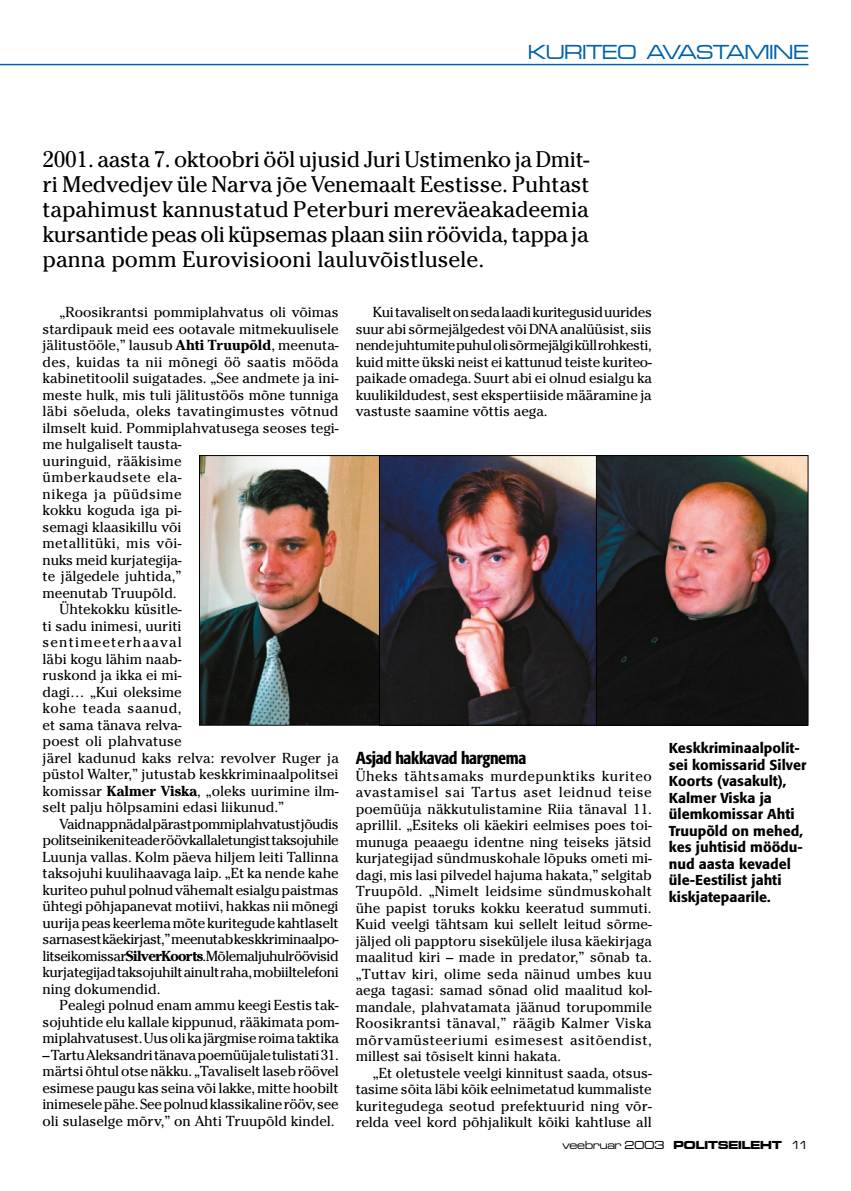
<style>
.page{position:relative;width:851px;height:1191px;background:#fff}
.page>*{position:absolute;margin:0;border:0;box-sizing:border-box;transform-origin:0 0}
.t1{font:22.5px/24.8px "Cheltenham";color:#000;text-align:justify}
.t2{font:21px "Microgramma D Medi Exte";color:#0062ae}
.t3{font:500 condensed 17.25px "Formata";letter-spacing:-.02em;color:#000}
.t4{font:14.4px/16.5px "Cheltenham";color:#000;text-align:justify}
.t5{font:14.4px "Cheltenham";letter-spacing:-.02em;color:#000}
.t6{font:14.4px "Cheltenham";letter-spacing:-.03em;color:#000}
.t7{font:14.4px "Cheltenham";letter-spacing:.035em;color:#000}
.t8{font:14.4px "Cheltenham";letter-spacing:-.025em;color:#000}
.t9{font:14.4px "Cheltenham";letter-spacing:-.04em;color:#000}
.t10{font:14.4px "Cheltenham";letter-spacing:-.035em;color:#000}
.t11{font:14.4px "Cheltenham";letter-spacing:.025em;color:#000}
.t12{font:14.4px "Cheltenham";letter-spacing:.08em;color:#000}
.t13{font:500 14.25px/16.5px "Formata";color:#000}
.t14{font:12px "Microgramma D Medi Exte";color:#000}
.s1{font-weight:700}
.s2{font-family:"Microgramma D Bold Exte"}
</style>
<div class="page">
<hr style="left:0;top:64px;width:808px;height:1px;background:#0062ae">
<img style="left:201px;top:457px;width:178px;height:266px">
<img style="left:380px;top:457px;width:427px;height:269px">
<div style="left:199px;top:455px;width:609px;height:270px;border:1px solid #000"></div>
<hr style="left:379px;top:455px;width:1px;height:270px;background:#000">
<hr style="left:596px;top:455px;width:1px;height:270px;background:#000">
<h2 class="t2" style="left:528px;top:39px;width:282px">KURITEO AVASTAMINE</h2>
<p class="t1" style="left:43px;top:147px;width:548px">2001. aasta 7. oktoobri ööl ujusid Juri Ustimenko ja Dmit&shy;ri Medvedjev üle Narva jõe Venemaalt Eestisse. Puhtast tapahimust kannustatud Peterburi mereväeakadeemia kursantide peas oli küpsemas plaan siin röövida, tappa ja panna pomm Eurovisiooni lauluvõistlusele.</p>
<p class="t4" style="left:60px;top:304px;width:280px">„Roosikrantsi pommiplahvatus oli võimas</p>
<p class="t4" style="left:43px;top:320px;width:297px">stardipauk meid ees ootavale mitmekuulisele</p>
<p class="t4" style="left:43px;top:337px;width:297px">jälitustööle,” lausub <span class="s1">Ahti Truupõld</span>, meenuta-</p>
<p class="t4" style="left:43px;top:353px;width:297px">des, kuidas ta nii mõnegi öö saatis mööda</p>
<p class="t4" style="left:43px;top:370px;width:297px">kabinetitoolil suigatades. „See andmete ja ini-</p>
<p class="t4" style="left:43px;top:386px;width:297px">meste hulk, mis tuli jälitustöös mõne tunniga</p>
<p class="t4" style="left:43px;top:403px;width:297px">läbi sõeluda, oleks tavatingimustes võtnud</p>
<p class="t4" style="left:43px;top:419px;width:297px">ilmselt kuid. Pommiplahvatusega seoses tegi-</p>
<p class="t4" style="left:43px;top:436px;width:140px">me hulgaliselt tausta-</p>
<p class="t4" style="left:43px;top:452px;width:140px">uuringuid, rääkisime</p>
<p class="t7" style="left:43px;top:469px;width:140px">ümberkaudsete ela-</p>
<p class="t7" style="left:43px;top:485px;width:140px">nikega ja püüdsime</p>
<p class="t4" style="left:43px;top:502px;width:140px">kokku koguda iga pi-</p>
<p class="t4" style="left:43px;top:518px;width:140px">semagi klaasikillu või</p>
<p class="t11" style="left:43px;top:535px;width:140px">metallitüki, mis või-</p>
<p class="t4" style="left:43px;top:551px;width:140px">nuks meid kurjategija-</p>
<p class="t4" style="left:43px;top:568px;width:140px">te jälgedele juhtida,”</p>
<p class="t4" style="left:43px;top:584px;width:136px">meenutab Truupõld.</p>
<p class="t4" style="left:60px;top:601px;width:123px">Ühtekokku küsitle-</p>
<p class="t4" style="left:43px;top:617px;width:140px">ti sadu inimesi, uuriti</p>
<p class="t12" style="left:43px;top:634px;width:141px">sentimeeterhaaval</p>
<p class="t4" style="left:43px;top:650px;width:140px">läbi kogu lähim naab-</p>
<p class="t4" style="left:43px;top:667px;width:140px">ruskond ja ikka ei mi-</p>
<p class="t4" style="left:43px;top:683px;width:140px">dagi… „Kui oleksime</p>
<p class="t7" style="left:43px;top:700px;width:141px">kohe teada saanud,</p>
<p class="t4" style="left:43px;top:716px;width:140px">et sama tänava relva-</p>
<p class="t4" style="left:43px;top:733px;width:140px">poest oli plahvatuse</p>
<p class="t4" style="left:43px;top:749px;width:298px">järel kadunud kaks relva: revolver Ruger ja</p>
<p class="t4" style="left:43px;top:766px;width:297px">püstol Walter,” jutustab keskkriminaalpolitsei</p>
<p class="t4" style="left:43px;top:782px;width:297px">komissar <span class="s1">Kalmer Viska</span>, „oleks uurimine ilm-</p>
<p class="t4" style="left:43px;top:799px;width:243px">selt palju hõlpsamini edasi liikunud.”</p>
<p class="t10" style="left:60px;top:815px;width:280px">Vaid napp nädal pärast pommiplahvatust jõudis</p>
<p class="t6" style="left:43px;top:832px;width:298px">politseinikeni teade röövkallaletungist taksojuhile</p>
<p class="t4" style="left:43px;top:848px;width:297px">Luunja vallas. Kolm päeva hiljem leiti Tallinna</p>
<p class="t4" style="left:43px;top:865px;width:298px">taksojuhi kuulihaavaga laip. „Et ka nende kahe</p>
<p class="t5" style="left:43px;top:881px;width:298px">kuriteo puhul polnud vähemalt esialgu paistmas</p>
<p class="t4" style="left:43px;top:898px;width:297px">ühtegi põhjapanevat motiivi, hakkas nii mõnegi</p>
<p class="t5" style="left:43px;top:914px;width:297px">uurija peas keerlema mõte kuritegude kahtlaselt</p>
<p class="t6" style="left:43px;top:931px;width:297px">sarnasest käekirjast,” meenutab keskkriminaalpo-</p>
<p class="t9" style="left:43px;top:947px;width:297px">litsei komissar <span class="s1">Silver Koorts</span>. Mõlemal juhul röövisid</p>
<p class="t8" style="left:43px;top:964px;width:297px">kurjategijad taksojuhilt ainult raha, mobiiltelefoni</p>
<p class="t4" style="left:43px;top:980px;width:120px">ning dokumendid.</p>
<p class="t4" style="left:60px;top:997px;width:280px">Pealegi polnud enam ammu keegi Eestis tak-</p>
<p class="t4" style="left:43px;top:1013px;width:298px">sojuhtide elu kallale kippunud, rääkimata pom-</p>
<p class="t5" style="left:43px;top:1030px;width:298px">miplahvatusest. Uus oli ka järgmise roima taktika</p>
<p class="t4" style="left:43px;top:1046px;width:298px">– Tartu Aleksandri tänava poemüüjale tulistati 31. märtsi õhtul otse näkku. „Tavaliselt laseb röövel esimese paugu kas seina või lakke, mitte hoobilt inimesele pähe. See polnud klassikaline rööv, see oli sulaselge mõrv,” on Ahti Truupõld kindel.</p>
<p class="t4" style="left:356px;top:304px;width:298px;text-indent:17px">Kui tavaliselt on seda laadi kuritegusid uurides suur abi sõrmejälgedest või DNA analüüsist, siis nende juhtumite puhul oli sõrmejälgi küll rohkesti, kuid mitte ükski neist ei kattunud teiste kuriteo&shy;paikade omadega. Suurt abi ei olnud esialgu ka kuulikildudest, sest ekspertiiside määramine ja vastuste saamine võttis aega.</p>
<p class="t3" style="left:356px;top:747px;width:172px">Asjad hakkavad hargnema</p>
<p class="t4" style="left:356px;top:767px;width:298px">Üheks tähtsamaks murdepunktiks kuriteo avastamisel sai Tartus aset leidnud teise poemüüja näkkutulistamine Riia tänaval 11. aprillil. „Esiteks oli käekiri eelmises poes toi&shy;munuga peaaegu identne ning teiseks jätsid kurjategijad sündmuskohale lõpuks ometi mi&shy;dagi, mis lasi pilvedel hajuma hakata,” selgitab Truupõld. „Nimelt leidsime sündmuskohalt ühe papist toruks kokku keeratud summuti.<br>Kuid veelgi tähtsam kui sellelt leitud sõrme&shy;jäljed oli papptoru siseküljele ilusa käekirjaga maalitud kiri – made in predator,” sõnab ta. „Tuttav kiri, olime seda näinud umbes kuu aega tagasi: samad sõnad olid maalitud kol&shy;mandale, plahvatamata jäänud torupommile Roosikrantsi tänaval,” räägib Kalmer Viska mõrvamüsteeriumi esimesest asitõendist, millest sai tõsiselt kinni hakata.</p>
<p class="t4" style="left:356px;top:1064px;width:297px;text-indent:17px">„Et oletustele veelgi kinnitust saada, otsus&shy;tasime sõita läbi kõik eelnimetatud kummaliste kuritegudega seotud prefektuurid ning võr&shy;relda veel kord põhjalikult kõiki kahtluse all</p>
<p class="t13" style="left:668px;top:739px;width:139px">Keskkriminaalpolit&shy;sei komissarid Silver<br>Koorts (vasakult),<br>Kalmer Viska ja ülemkomissar Ahti<br>Truupõld on mehed, kes juhtisid möödu&shy;nud aasta kevadel üle-Eestilist jahti kiskjatepaarile.</p>
<p class="t14" style="left:562px;top:1137px;width:247px">veebruar 2003 <span class="s2">POLITSEILEHT</span> 11</p>
</div>
